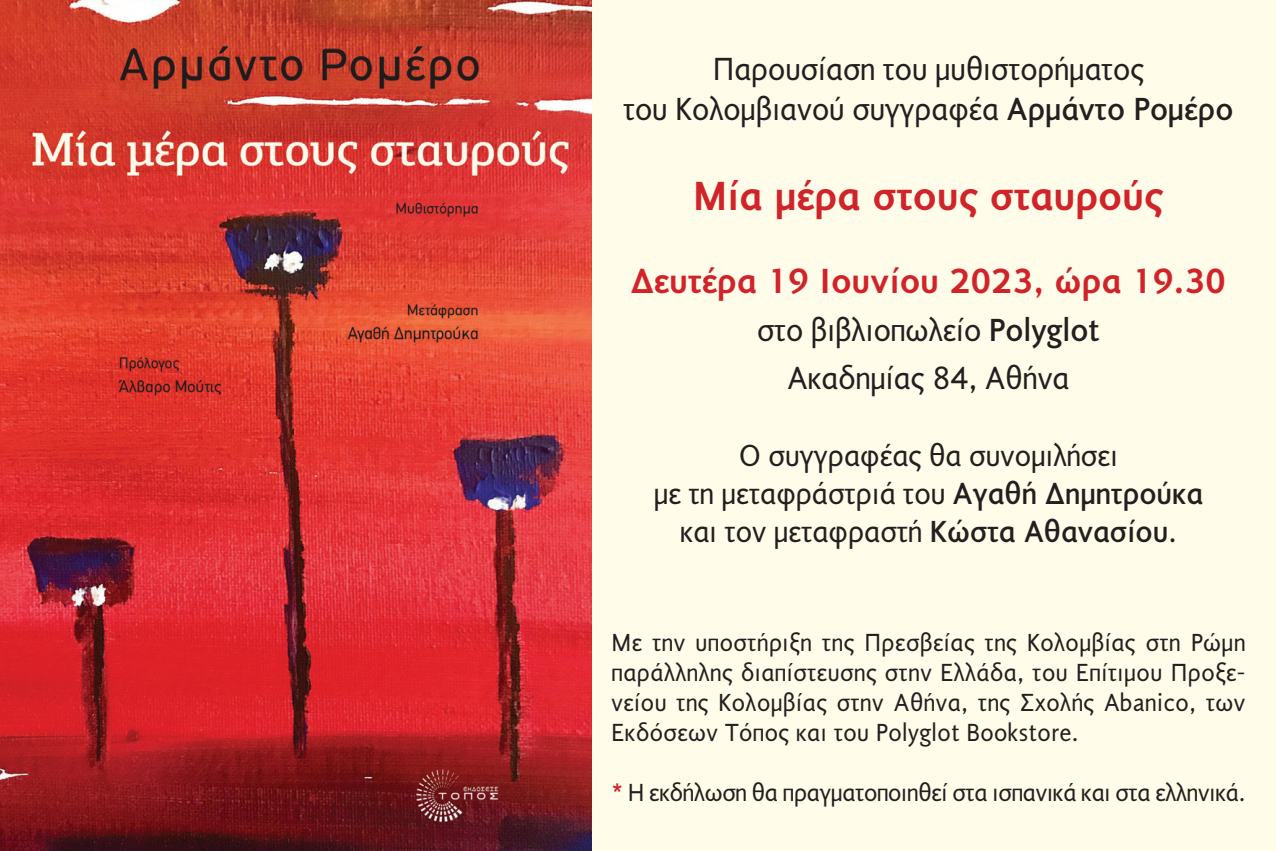
<style>
.page{position:relative;width:1276px;height:851px;background:#fff}
.page>*{position:absolute;margin:0;border:0;box-sizing:border-box;transform-origin:0 0}
.t1{font:700 42px "PF Diplomat Sans";color:#d1232a;scale:.95 1}
.t2{font:700 36px "PF Diplomat Sans";color:#d1232a;scale:.95 1}
.t3{font:33px/39.6px "PF Diplomat Sans";color:#231f20;text-align:center;scale:.95 1}
.t4{font:31.5px/37.8px "PF Diplomat Sans";color:#231f20;text-align:center;scale:.95 1}
.t5{font:25.5px/30px "PF Diplomat Sans";letter-spacing:-.01em;color:#231f20;text-align:justify;scale:.95 1}
.s1{font-weight:500}
.s2{font-weight:700;color:#d1232a}
</style>
<div class="page">
<div style="left:591px;top:0;width:685px;height:850px;background:#fffde9"></div>
<img style="left:0;top:0;width:591px;height:850px">
<p class="t3" style="left:623px;top:50px;width:643px">Παρουσίαση του μυθιστορήματος<br>του Κολομβιανού συγγραφέα <span class="s1">Αρμάντο Ρομέρo</span></p>
<h1 class="t1" style="left:693px;top:173px;width:496px">Μία μέρα στους σταυρούς</h1>
<h2 class="t2" style="left:630px;top:261px;width:628px">Δευτέρα 19 Ιουνίου 2023, ώρα 19.30</h2>
<p class="t3" style="left:757px;top:306px;width:362px;line-height:48px">στο βιβλιοπωλείο <span class="s1">Polyglot<br></span>Ακαδημίας 84, Αθήνα</p>
<p class="t4" style="left:654px;top:437px;width:580px">Ο συγγραφέας θα συνομιλήσει<br>με τη μεταφράστριά του <span class="s1">Αγαθή Δημητρούκα </span>και τον μεταφραστή <span class="s1">Κώστα Αθανασίου</span>.</p>
<p class="t5" style="left:611px;top:628px;width:669px">Με την υποστήριξη της Πρεσβείας της Κολομβίας στη Ρώμη παράλληλης διαπίστευσης στην Ελλάδα, του Επίτιμου Προξε&shy;νείου της Κολομβίας στην Αθήνα, της Σχολής Abanico, των Εκδόσεων Τόπος και του Polyglot Bookstore.</p>
<p class="t5" style="left:611px;top:778px;width:669px"><span class="s2">*</span> Η εκδήλωση θα πραγματοποιηθεί στα ισπανικά και στα ελληνικά.</p>
</div>
